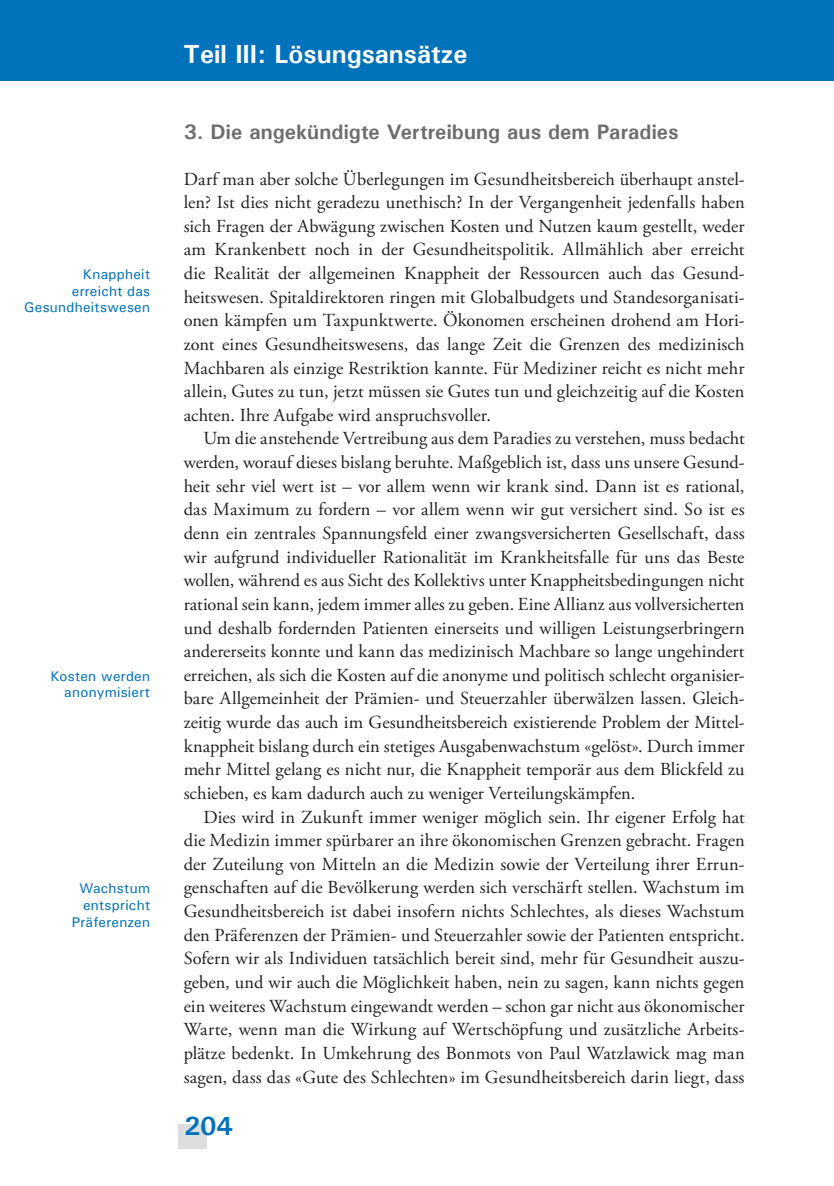
<style>
.page{position:relative;width:834px;height:1186px;background:#fff}
.page>*{position:absolute;margin:0;border:0;box-sizing:border-box;transform-origin:0 0}
.t1{font:700 26.25px "Univers";color:#fff}
.t2{font:700 26.25px "Univers";color:#0072bc}
.üb3{font:700 21px "Univers";letter-spacing:.005em;color:#6c6d70}
.haupttext_eingezogen{font:18.38px/23.6px "Adobe Garamond Pro";color:#231f20;text-align:justify}
.Haupttext{font:18.38px/23.6px "Adobe Garamond Pro";letter-spacing:.005em;color:#231f20;text-align:justify}
.t3{font:500 14px/16.8px "Univers";letter-spacing:.02em;color:#0072bc;text-align:right}
</style>
<div class="page">
<div style="left:178px;top:1124px;width:29px;height:24px;background:#dcdddf"></div>
<div style="left:0;top:0;width:833px;height:81px;background:#0072bc"></div>
<p class="t3" style="left:24px;top:265px;width:127px">Knappheit<br>erreicht das<br>Gesundheitswesen</p>
<p class="t3" style="left:50px;top:667px;width:101px">Kosten werden anonymisiert</p>
<p class="t3" style="left:72px;top:879px;width:80px">Wachstum entspricht<br>Präferenzen</p>
<p class="t1" style="left:183px;top:37px;width:285px">Teil III: Lösungsansätze</p>
<p class="üb3" style="left:184px;top:118px;width:496px">3. Die angekündigte Vertreibung aus dem Paradies</p>
<p class="Haupttext" style="left:184px;top:167px;width:562px">Darf man aber solche Überlegungen im Gesundheitsbereich überhaupt anstel&shy;len? Ist dies nicht geradezu unethisch? In der Vergangenheit jedenfalls haben sich Fragen der Abwägung zwischen Kosten und Nutzen kaum gestellt, weder am Krankenbett noch in der Gesundheitspolitik. Allmählich aber erreicht die Realität der allgemeinen Knappheit der Ressourcen auch das Gesund&shy;heitswesen. Spitaldirektoren ringen mit Globalbudgets und Standesorganisati&shy;onen kämpfen um Taxpunktwerte. Ökonomen erscheinen drohend am Hori&shy;zont eines Gesundheitswesens, das lange Zeit die Grenzen des medizinisch Machbaren als einzige Restriktion kannte. Für Mediziner reicht es nicht mehr allein, Gutes zu tun, jetzt müssen sie Gutes tun und gleichzeitig auf die Kosten achten. Ihre Aufgabe wird anspruchsvoller.</p>
<p class="haupttext_eingezogen" style="left:184px;top:427px;width:562px;text-indent:20px">Um die anstehende Vertreibung aus dem Paradies zu verstehen, muss bedacht werden, worauf dieses bislang beruhte. Maßgeblich ist, dass uns unsere Gesund&shy;heit sehr viel wert ist – vor allem wenn wir krank sind. Dann ist es rational, das Maximum zu fordern – vor allem wenn wir gut versichert sind. So ist es denn ein zentrales Spannungsfeld einer zwangsversicherten Gesellschaft, dass wir aufgrund individueller Rationalität im Krankheitsfalle für uns das Beste wollen, während es aus Sicht des Kollektivs unter Knappheitsbedingungen nicht rational sein kann, jedem immer alles zu geben. Eine Allianz aus vollversicherten und deshalb fordernden Patienten einerseits und willigen Leistungserbringern andererseits konnte und kann das medizinisch Machbare so lange ungehindert erreichen, als sich die Kosten auf die anonyme und politisch schlecht organisier&shy;bare Allgemeinheit der Prämien- und Steuerzahler überwälzen lassen. Gleich&shy;zeitig wurde das auch im Gesundheitsbereich existierende Problem der Mittel&shy;knappheit bislang durch ein stetiges Ausgabenwachstum «gelöst». Durch immer mehr Mittel gelang es nicht nur, die Knappheit temporär aus dem Blickfeld zu schieben, es kam dadurch auch zu weniger Verteilungskämpfen.</p>
<p class="haupttext_eingezogen" style="left:184px;top:805px;width:562px;text-indent:20px">Dies wird in Zukunft immer weniger möglich sein. Ihr eigener Erfolg hat die Medizin immer spürbarer an ihre ökonomischen Grenzen gebracht. Fragen der Zuteilung von Mitteln an die Medizin sowie der Verteilung ihrer Errun&shy;genschaften auf die Bevölkerung werden sich verschärft stellen. Wachstum im Gesundheitsbereich ist dabei insofern nichts Schlechtes, als dieses Wachstum den Präferenzen der Prämien- und Steuerzahler sowie der Patienten entspricht.<br>Sofern wir als Individuen tatsächlich bereit sind, mehr für Gesundheit auszu&shy;geben, und wir auch die Möglichkeit haben, nein zu sagen, kann nichts gegen ein weiteres Wachstum eingewandt werden – schon gar nicht aus ökonomischer Warte, wenn man die Wirkung auf Wertschöpfung und zusätzliche Arbeits&shy;plätze bedenkt. In Umkehrung des Bonmots von Paul Watzlawick mag man sagen, dass das «Gute des Schlechten» im Gesundheitsbereich darin liegt, dass</p>
<h1 class="t2" style="left:184px;top:1108px;width:51px">204</h1>
</div>
